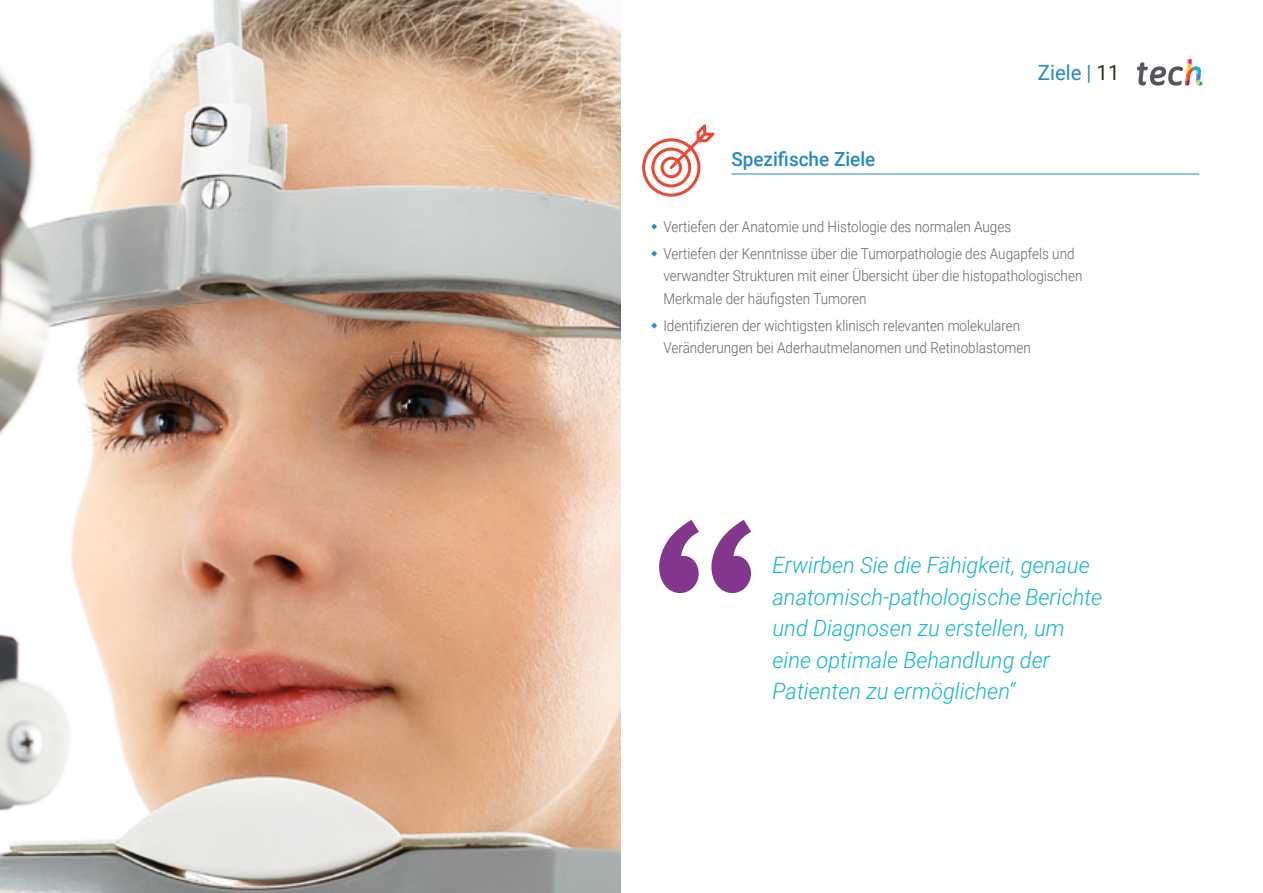
<style>
.page{position:relative;width:1263px;height:893px;background:#fff}
.page>*{position:absolute;margin:0;border:0;box-sizing:border-box;transform-origin:0 0}
.t1{font:italic 300 22.5px/31.5px "Roboto";color:#0fb6cf}
.t2{font:21px "Roboto";color:#2488c9}
.t3{font:500 19.5px "Roboto";color:#2488c9}
.t4{font:300 15px/22.5px "Roboto";color:#61646a;scale:.9 1}
.s1{color:#312e20}
</style>
<div class="page">
<img style="left:0;top:0;width:621px;height:893px">
<svg style="left:1137px;top:59px;width:65px;height:27px"></svg>
<svg style="left:659px;top:520px;width:92px;height:73px"></svg>
<svg style="left:642px;top:124px;width:72px;height:73px"></svg>
<hr style="left:731px;top:174px;width:468px;height:1px;background:#2488c9">
<h3 class="t3" style="left:731px;top:145px;width:145px">Spezifische Ziele</h3>
<h2 class="t2" style="left:1038px;top:57px;width:83px">Ziele | <span class="s1">11</span></h2>
<p class="t4" style="left:663px;top:213px;width:458px;line-height:26.7px">Vertiefen der Anatomie und Histologie des normalen Auges<br>Vertiefen der Kenntnisse über die Tumorpathologie des Augapfels und</p>
<p class="t4" style="left:663px;top:264px;width:467px">verwandter Strukturen mit einer Übersicht über die histopathologischen<br>Merkmale der häufigsten Tumoren</p>
<p class="t4" style="left:663px;top:313px;width:410px">Identifizieren der wichtigsten klinisch relevanten molekularen<br>Veränderungen bei Aderhautmelanomen und Retinoblastomen</p>
<h1 class="t1" style="left:772px;top:548px;width:331px">Erwirben Sie die Fähigkeit, genaue anatomisch-pathologische Berichte und Diagnosen zu erstellen, um eine optimale Behandlung der<br>Patienten zu ermöglichen“</h1>
</div>
